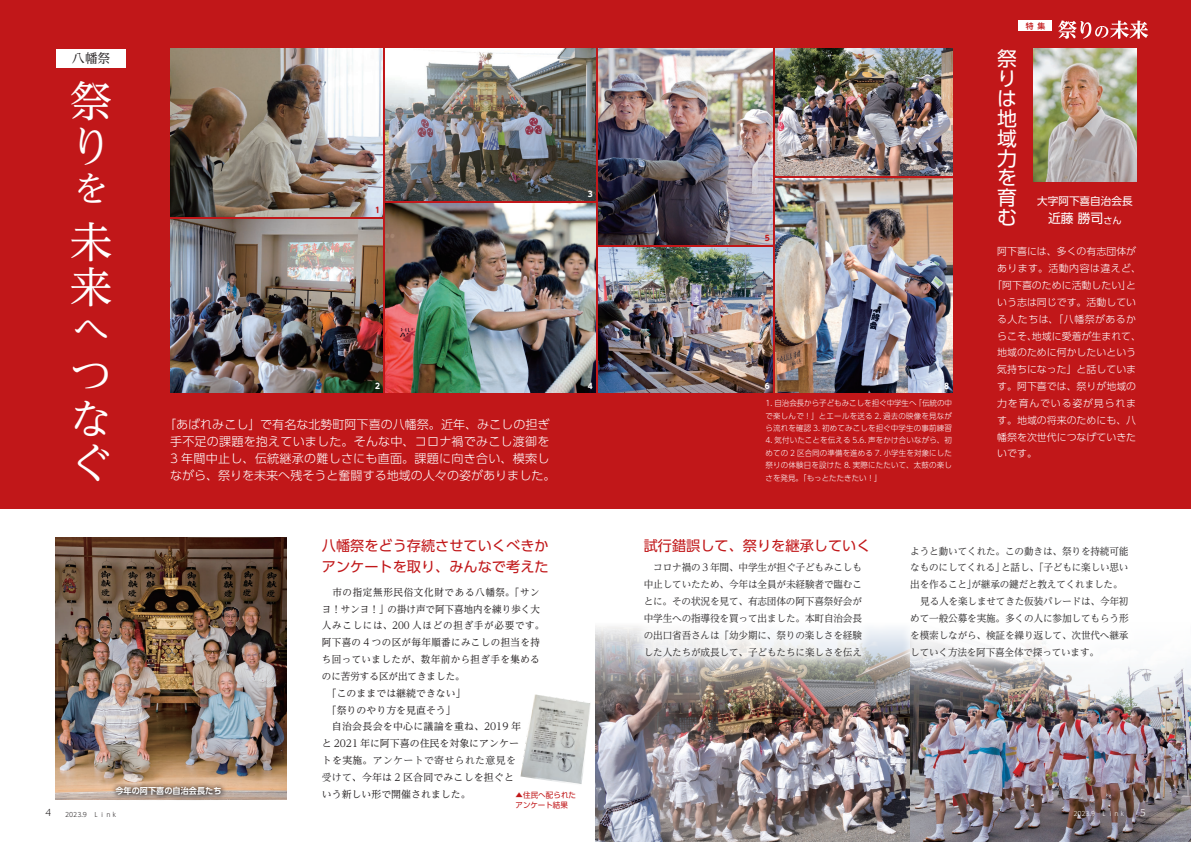
<style>
.page{position:relative;width:1191px;height:842px;background:#fff}
.page>*{position:absolute;margin:0;border:0;box-sizing:border-box;transform-origin:0 0}
.t1{font:42.5px/45.5px "UD Reimin Pro";color:#fff}
.t2{font:35.4px "UD Reimin Pro";color:#fff}
.t3{font:19.8px/19.8px "UD Shin Go Pro";color:#fff}
.t4{font:14.2px "UD Shin Go Pro";color:#c11719}
.t5{font:12.8px "UD Shin Go Pro";color:#fff}
.t6{font:12.8px "UD Reimin Pro";color:#231f20}
.t7{font:300 12px/17px "UD Shin Go Pro";color:#fff;text-align:center}
.t8{font:10.6px "UD Shin Go Pro";color:#fff}
.t9{font:9.9px/16.8px "UD Reimin Pro";letter-spacing:-.015em;color:#312f30;text-align:justify}
.t10{font:300 9.9px "UD Shin Go Pro";color:#fff}
.t11{font:9.9px/16.8px "UD Reimin Pro";letter-spacing:.045em;color:#231f20;scale:.96 1}
.t12{font:9.9px/16.8px "UD Reimin Pro";letter-spacing:.015em;color:#231f20}
.t13{font:300 9.9px "UD Shin Go Pro";letter-spacing:.045em;color:#fff}
.t14{font:300 9.9px "UD Shin Go Pro";letter-spacing:.085em;color:#fff}
.t15{font:300 9.2px "UD Reimin Pro";color:#231f20}
.t16{font:300 9.2px "UD Reimin Pro";color:#fff}
.t17{font:700 8.5px "UD Shin Go Pro De";color:#fff;scale:.96 1}
.t18{font:300 7.8px/12.5px "UD Shin Go Pro";letter-spacing:.025em;color:#fff;text-align:justify;scale:.96 1}
.t19{font:7.8px/10.6px "UD Shin Go Pro";letter-spacing:.005em;color:#c11719;scale:.96 1}
.t20{font:700 7.8px "UD Shin M Go Pro";color:#fff;scale:.96 1}
.t21{font:500 7.8px "UD Shin Go Pro";color:#c11719}
.t22{font:700 7.8px "UD Shin M Go Pro";color:#c11719;scale:.96 1}
.段落スタイル_1{font:300 6.4px "UD Shin Go Pro";color:#231f20;scale:.96 1}
.段落スタイル_1-2{font:300 6.4px "UD Shin Go Pro";color:#fff;scale:.96 1}
.s1{font-size:9.2px}
.s2{color:#312f30}
</style>
<div class="page">
<div style="left:0;top:0;width:1191px;height:508px;background:#c11719"></div>
<img style="left:598px;top:247px;width:174px;height:146px">
<img style="left:386px;top:203px;width:209px;height:190px">
<img style="left:775px;top:179px;width:177px;height:214px">
<img style="left:598px;top:49px;width:174px;height:195px">
<img style="left:386px;top:49px;width:209px;height:152px">
<img style="left:1033px;top:49px;width:103px;height:132px">
<div style="left:56px;top:49px;width:70px;height:18px;background:#fff"></div>
<img style="left:170px;top:220px;width:213px;height:173px">
<img style="left:55px;top:537px;width:231px;height:262px">
<img style="left:775px;top:49px;width:177px;height:127px">
<img style="left:520px;top:694px;width:71px;height:90px">
<img style="left:595px;top:626px;width:596px;height:216px">
<div style="left:632px;top:551px;width:241px;height:117px;background:#fff;opacity:.75"></div>
<div style="left:899px;top:534px;width:240px;height:134px;background:#fff"></div>
<svg style="left:110px;top:781px;width:116px;height:19px;background:#a18977"></svg>
<img style="left:170px;top:49px;width:213px;height:168px">
<img style="left:91px;top:616px;width:27px;height:29px">
<img style="left:220px;top:607px;width:21px;height:35px">
<div style="left:1018px;top:20px;width:34px;height:11px;background:#fff"></div>
<svg style="left:1058px;top:20px;width:90px;height:19px"></svg>
<p class="t6" style="left:72px;top:48px;width:40px">八幡祭</p>
<p class="t1" style="left:70px;top:77px;width:43px">祭り</p>
<p class="t2" style="left:73px;top:159px;width:33px">を</p>
<p class="t1" style="left:70px;top:217px;width:43px">未来</p>
<p class="t2" style="left:73px;top:300px;width:35px">へ</p>
<p class="t1" style="left:70px;top:352px;width:41px;line-height:43.8px;text-align:justify">つなぐ</p>
<p class="t22" style="left:375px;top:204px;width:7px">1</p>
<p class="t20" style="left:588px;top:187px;width:7px">3</p>
<p class="t22" style="left:765px;top:231px;width:7px">5</p>
<p class="t20" style="left:944px;top:163px;width:7px">7</p>
<p class="t20" style="left:375px;top:380px;width:7px">2</p>
<p class="t20" style="left:944px;top:380px;width:7px">8</p>
<p class="t20" style="left:588px;top:380px;width:7px">4</p>
<p class="t20" style="left:765px;top:380px;width:7px">6</p>
<p class="t7" style="left:164px;top:416px;width:393px">「あばれみこし」で有名な北勢町阿下喜の八幡祭。近年、みこしの担ぎ手不足の課題を抱えていました。そんな中、コロナ禍でみこし渡御を<br>3 年間中止し、伝統継承の難しさにも直面。課題に向き合い、模索しながら、祭りを未来へ残そうと奮闘する地域の人々の姿がありました。</p>
<p class="t18" style="left:765px;top:396px;width:196px">1. 自治会長から子どもみこしを担ぐ中学生へ「伝統の中で楽しんで！」とエールを送る 2. 過去の映像を見ながら流れを確認 3. 初めてみこしを担ぐ中学生の事前練習</p>
<p class="t18" style="left:765px;top:434px;width:196px">4. 気付いたことを伝える 5.6. 声をかけ合いながら、初めての 2 区合同の準備を進める 7. 小学生を対象にした祭りの体験日を設けた 8. 実際にたたいて、太鼓の楽しさを発見。「もっとたたきたい！」</p>
<p class="t3" style="left:997px;top:48px;width:21px">祭りは地域力を育む</p>
<p class="t21" style="left:1025px;top:19px;width:21px">特集</p>
<p class="t8" style="left:1037px;top:192px;width:97px">大字阿下喜自治会長</p>
<p class="t5" style="left:1048px;top:208px;width:75px">近藤 勝司<span class="s1">さん</span></p>
<p class="t10" style="left:997px;top:244px;width:140px">阿下喜には、多くの有志団体が</p>
<p class="t13" style="left:997px;top:260px;width:145px">あります。活動内容は違えど、</p>
<p class="t10" style="left:992px;top:277px;width:145px">「阿下喜のために活動したい」と</p>
<p class="t10" style="left:997px;top:294px;width:140px">いう志は同じです。活動してい</p>
<p class="t13" style="left:997px;top:311px;width:140px">る人たちは、「八幡祭があるか</p>
<p class="t10" style="left:997px;top:328px;width:145px">らこそ、地域に愛着が生まれて、</p>
<p class="t10" style="left:997px;top:345px;width:140px">地域のために何かしたいという</p>
<p class="t10" style="left:997px;top:361px;width:140px">気持ちになった」と話していま</p>
<p class="t10" style="left:997px;top:378px;width:140px">す。阿下喜では、祭りが地域の</p>
<p class="t14" style="left:997px;top:395px;width:140px">力を育んでいる姿が見られま</p>
<p class="t10" style="left:997px;top:412px;width:140px">す。地域の将来のためにも、八</p>
<p class="t10" style="left:997px;top:429px;width:140px">幡祭を次世代につなげていきた</p>
<p class="t10" style="left:997px;top:446px;width:41px">いです。</p>
<p class="t4" style="left:322px;top:534px;width:228px">八幡祭をどう存続させていくべきか</p>
<p class="t4" style="left:322px;top:555px;width:228px">アンケートを取り、みんなで考えた</p>
<p class="t4" style="left:643px;top:534px;width:228px">試行錯誤して、祭りを継承していく</p>
<p class="t9" style="left:910px;top:542px;width:220px">ようと動いてくれた。この動きは、祭りを持続可能なものにしてくれる」と話し、「子どもに楽しい思い出を作ること」が継承の鍵だと教えてくれました。</p>
<p class="t9" style="left:910px;top:593px;width:220px;text-indent:10px">見る人を楽しませてきた仮装パレードは、今年初めて一般公募を実施。多くの人に参加してもらう形を模索しながら、検証を繰り返して、次世代へ継承していく方法を阿下喜全体で探っています。</p>
<p class="t9" style="left:643px;top:559px;width:220px;text-indent:9px">コロナ禍の３年間、中学生が担ぐ子どもみこしも中止していたため、今年は全員が未経験者で臨むことに。その状況を見て、有志団体の阿下喜祭好会が中学生への指導役を買って出ました。本町自治会長の出口省吾さんは「幼少期に、祭りの楽しさを経験した人たちが成長して、子どもたちに楽しさを伝え</p>
<p class="t11" style="left:322px;top:583px;width:233px;text-indent:11px">市の指定無形民俗文化財である八幡祭。「サンヨ！サンヨ！」の掛け声で阿下喜地内を練り歩く大人みこしには、200 人ほどの担ぎ手が必要です。阿下喜の 4 つの区が毎年順番にみこしの担当を持ち回っていましたが、数年前から担ぎ手を集めるのに苦労する区が出てきました。</p>
<p class="t12" style="left:322px;top:684px;width:145px">　「このままでは継続できない」</p>
<p class="t12" style="left:322px;top:701px;width:135px">　「祭りのやり方を見直そう」</p>
<p class="t12" style="left:322px;top:718px;width:201px;text-indent:10px">自治会長会を中心に議論を重ね、2019 年と 2021 年に阿下喜の住民を対象にアンケートを実施。<span class="s2">アンケートで寄せられた意見を受けて</span>、今年は 2 区合同でみこしを担ぐという新しい形で開催されました。</p>
<p class="t17" style="left:115px;top:784px;width:112px">今年の阿下喜の自治会長たち</p>
<p class="t19" style="left:515px;top:789px;width:65px">▲住民へ配られたアンケート結果</p>
<p class="t15" style="left:45px;top:805px;width:7px">4</p>
<p class="段落スタイル_1" style="left:65px;top:809px;width:56px">2023.9　Ｌｉｎｋ</p>
<p class="段落スタイル_1-2" style="left:1073px;top:809px;width:56px">2023.9　Ｌｉｎｋ</p>
<p class="t16" style="left:1140px;top:805px;width:7px">5</p>
</div>
